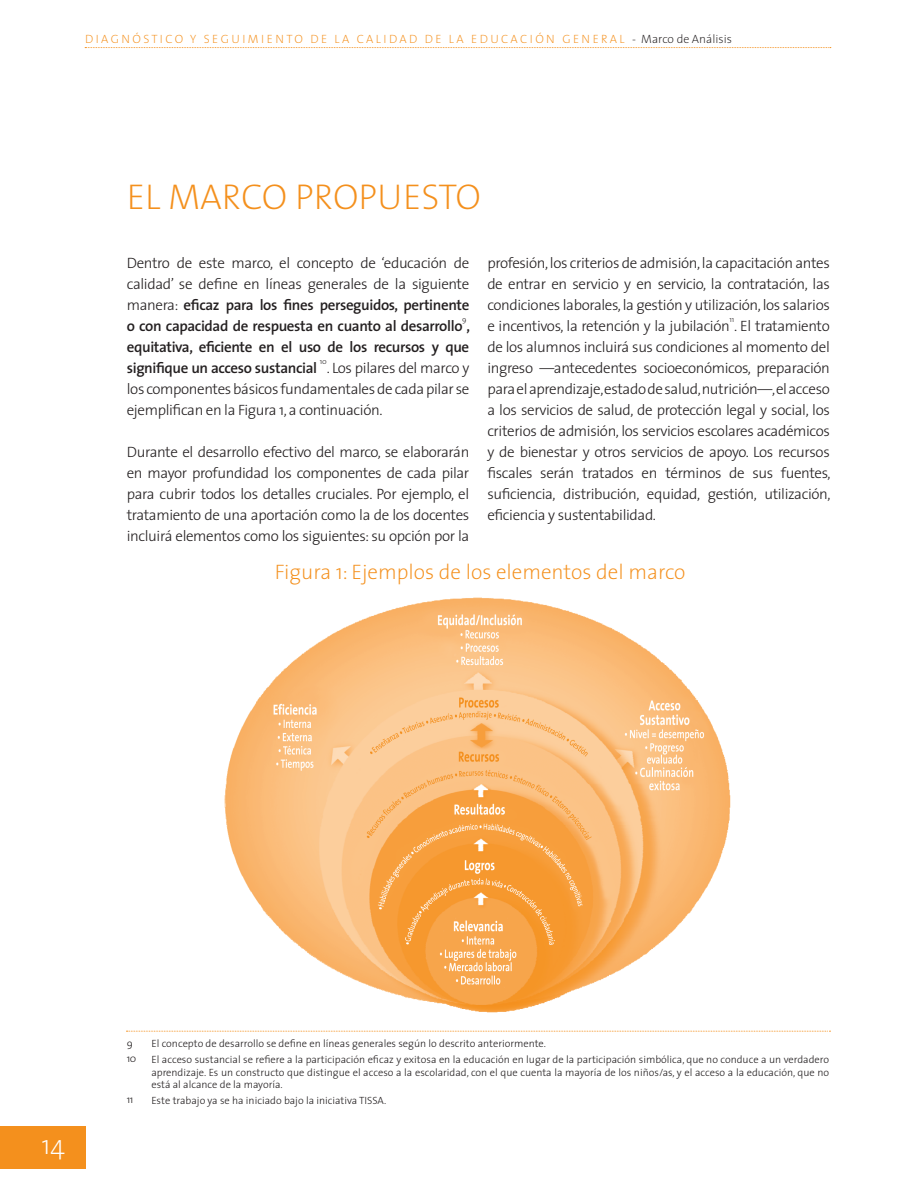
<style>
.page{position:relative;width:915px;height:1191px;background:#fff}
.page>*{position:absolute;margin:0;border:0;box-sizing:border-box;transform-origin:0 0}
.t1{font:200 36px "The Sans";color:#f4901d}
.t2{font:200 27px "The Sans";color:#fff}
.t3{font:200 21px "The Sans";color:#f4901d}
.t4{font:300 15px/21px "The Sans";letter-spacing:-.025em;color:#231f20;text-align:justify}
.t5{font:600 15px/21px "The Sans";letter-spacing:-.025em;color:#231f20}
.t6{font:200 12px "The Sans";letter-spacing:.2em;color:#f4901d}
.t7{font:300 10.5px/15px "The Sans";color:#231f20}
.t8{font:300 7.5px "The Sans";color:#231f20}
.s1{color:#231f20}
.s2{font-weight:600}
</style>
<div class="page">
<div style="left:0;top:1126px;width:85px;height:42px;background:#f4901d"></div>
<svg style="left:85px;top:47px;width:745px;height:1px"></svg>
<svg style="left:126px;top:1030px;width:704px;height:1px"></svg>
<img style="left:224px;top:597px;width:507px;height:416px">
<p class="t6" style="left:85px;top:29px;width:648px">DIAGNÓSTICO Y SEGUIMIENTO DE LA CALIDAD DE LA EDUCACIÓN GENERAL <span class="s1">- Marco de Análisis</span></p>
<h1 class="t1" style="left:127px;top:167px;width:355px">EL MARCO PROPUESTO</h1>
<p class="t4" style="left:127px;top:252px;width:344px">Dentro de este marco, el concepto de ‘educación de calidad’ se define en líneas generales de la siguiente manera: <span class="s2">eficaz para los fines perseguidos, pertinente o con capacidad de respuesta en cuanto al desarrollo ,</span></p>
<p class="t8" style="left:462px;top:313px;width:6px">9</p>
<p class="t5" style="left:127px;top:336px;width:344px">equitativa, eficiente en el uso de los recursos y que signifique un acceso sustancial</p>
<p class="t8" style="left:320px;top:355px;width:8px">10</p>
<p class="t4" style="left:127px;top:357px;width:344px;text-indent:200px">. Los pilares del marco y los componentes básicos fundamentales de cada pilar se ejemplifican en la Figura 1, a continuación.</p>
<p class="t4" style="left:127px;top:441px;width:344px">Durante el desarrollo efectivo del marco, se elaborarán en mayor profundidad los componentes de cada pilar para cubrir todos los detalles cruciales. Por ejemplo, el tratamiento de una aportación como la de los docentes incluirá elementos como los siguientes: su opción por la</p>
<p class="t4" style="left:487px;top:252px;width:344px">profesión, los criterios de admisión, la capacitación antes de entrar en servicio y en servicio, la contratación, las condiciones laborales, la gestión y utilización, los salarios e incentivos, la retención y la jubilación . El tratamiento</p>
<p class="t8" style="left:729px;top:313px;width:6px">11</p>
<p class="t4" style="left:487px;top:336px;width:344px">de los alumnos incluirá sus condiciones al momento del ingreso —antecedentes socioeconómicos, preparación para el aprendizaje,estado de salud,nutrición—,el acceso a los servicios de salud, de protección legal y social, los criterios de admisión, los servicios escolares académicos y de bienestar y otros servicios de apoyo. Los recursos fiscales serán tratados en términos de sus fuentes, suficiencia, distribución, equidad, gestión, utilización, eficiencia y sustentabilidad.</p>
<h3 class="t3" style="left:275px;top:555px;width:412px">Figura 1: Ejemplos de los elementos del marco</h3>
<h2 class="t2" style="left:41px;top:1122px;width:25px">14</h2>
<p class="t7" style="left:127px;top:1035px;width:11px">9<br>10</p>
<p class="t7" style="left:127px;top:1091px;width:8px">11</p>
<p class="t7" style="left:151px;top:1034px;width:679px;line-height:16.5px">El concepto de desarrollo se define en líneas generales según lo descrito anteriormente.<br>El acceso sustancial se refiere a la participación eficaz y exitosa en la educación en lugar de la participación simbólica, que no conduce a un verdadero</p>
<p class="t7" style="left:151px;top:1065px;width:679px;line-height:12px">aprendizaje. Es un constructo que distingue el acceso a la escolaridad, con el que cuenta la mayoría de los niños/as, y el acceso a la educación, que no está al alcance de la mayoría.</p>
<p class="t7" style="left:151px;top:1092px;width:236px">Este trabajo ya se ha iniciado bajo la iniciativa TISSA.</p>
</div>
